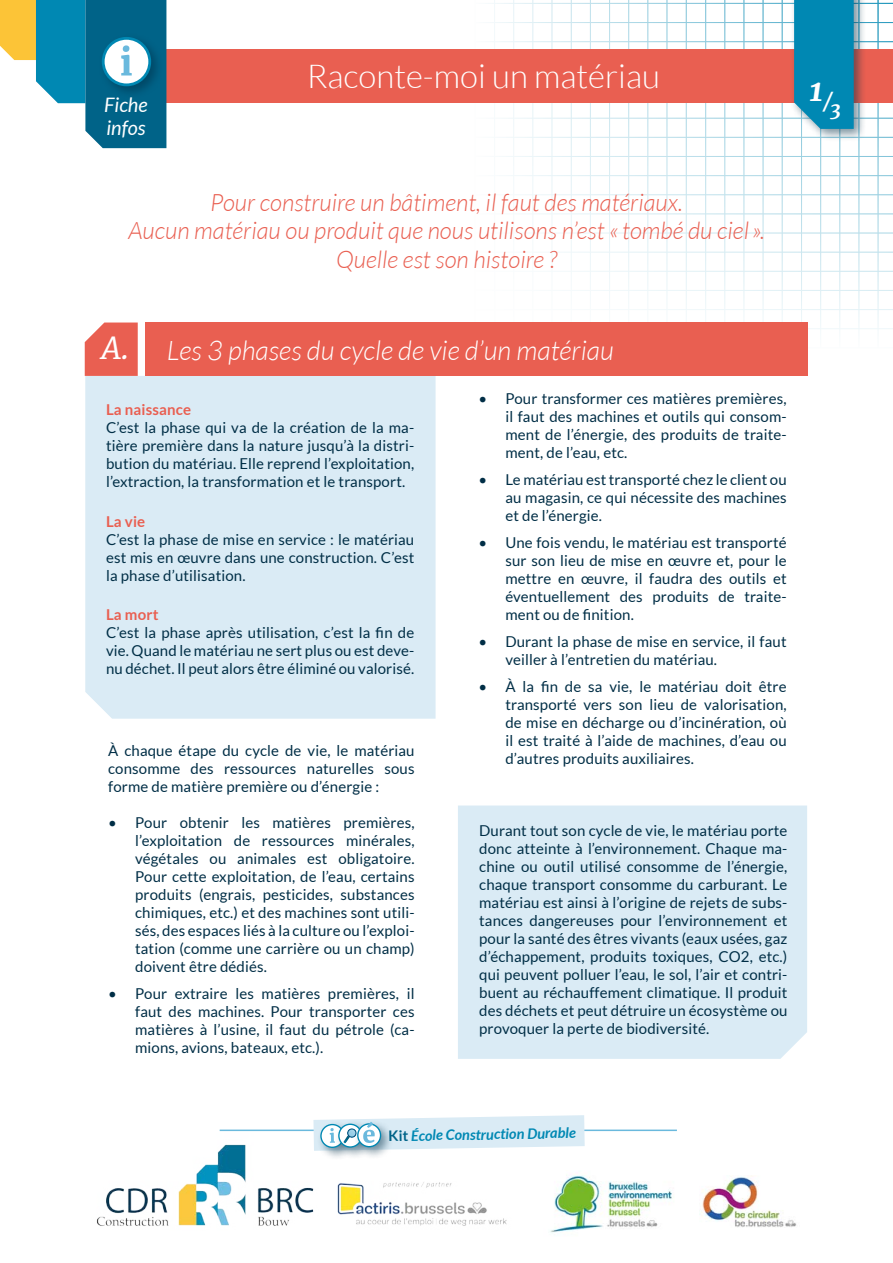
<style>
.page{position:relative;width:893px;height:1263px;background:#fff}
.page>*{position:absolute;margin:0;border:0;box-sizing:border-box;transform-origin:0 0}
.t1{font:300 33px "Lato";color:#fff}
.t2{font:italic 700 33px "Merriweather";color:#fff}
.t3{font:italic 30px "Merriweather";color:#fff}
.t4{font:italic 300 27px "Lato";color:#fff}
.t5{font:italic 300 24px/28.8px "Lato";color:#e95f51;text-align:center}
.t6{font:italic 700 21px "Merriweather";color:#fff}
.t7{font:italic 19.95px/22.4px "Lato";color:#fff}
.t8{font:15px/18px "Lato";letter-spacing:.01em;color:#002e46;text-align:justify}
.t9{font:700 15px "Lato";letter-spacing:.01em;color:#e95f51}
.t10{font:italic 700 14.55px "Lato";color:#0088b3}
.s1{font-style:normal;color:#006388}
</style>
<div class="page">
<img style="left:97px;top:1144px;width:410px;height:82px">
<img style="left:699px;top:1176px;width:98px;height:51px">
<img style="left:550px;top:1175px;width:122px;height:58px">
<hr style="left:220px;top:1129px;width:457px;height:2px;background:#6ab9dd">
<div style="left:317px;top:1120px;width:40px;height:41px;background:#002e46;opacity:.5"></div>
<div style="left:335px;top:1120px;width:40px;height:40px;background:#002e46;opacity:.5"></div>
<div style="left:353px;top:1119px;width:41px;height:41px;background:#002e46;opacity:.5"></div>
<svg style="left:313px;top:1115px;width:272px;height:38px"></svg>
<div style="left:85px;top:376px;width:351px;height:343px;background:#daebf5"></div>
<div style="left:131px;top:49px;width:762px;height:54px;background:#e95f51"></div>
<div style="left:790px;top:0;width:76px;height:142px;background:#002e46;opacity:.5"></div>
<svg style="left:794px;top:0;width:60px;height:129px;background:#0b8cb5"></svg>
<svg style="left:0;top:0;width:166px;height:148px"></svg>
<svg style="left:85px;top:322px;width:53px;height:54px;background:#ea6c5f"></svg>
<div style="left:458px;top:805px;width:349px;height:254px;background:#daebf5"></div>
<div style="left:146px;top:322px;width:662px;height:54px;background:#e95f51"></div>
<h1 class="t1" style="left:307px;top:58px;width:355px">Raconte-moi un matériau</h1>
<h1 class="t2" style="left:809px;top:66px;width:25px">1<sub>/</sub></h1>
<h3 class="t7" style="left:104px;top:94px;width:45px">Fiche</h3>
<h3 class="t6" style="left:830px;top:94px;width:13px">3</h3>
<h3 class="t7" style="left:106px;top:117px;width:41px">infos</h3>
<h3 class="t7" style="left:111px;top:94px;width:45px">Fiche infos</h3>
<h3 class="t5" style="left:128px;top:189px;width:638px">Pour construire un bâtiment, il faut des matériaux.<br>Aucun matériau ou produit que nous utilisons n’est « tombé du ciel ».<br>Quelle est son histoire ?</h3>
<h2 class="t3" style="left:101px;top:329px;width:29px">A.</h2>
<h3 class="t4" style="left:167px;top:336px;width:448px">Les 3 phases du cycle de vie d’un matériau</h3>
<p class="t9" style="left:106px;top:401px;width:87px">La naissance</p>
<p class="t8" style="left:106px;top:418px;width:310px">C’est la phase qui va de la création de la ma&shy;tière première dans la nature jusqu’à la distri&shy;bution du matériau. Elle reprend l’exploitation, l’extraction, la transformation et le transport.</p>
<p class="t9" style="left:106px;top:513px;width:41px">La vie</p>
<p class="t8" style="left:106px;top:530px;width:310px">C’est la phase de mise en service : le matériau est mis en œuvre dans une construction. C’est la phase d’utilisation.</p>
<p class="t9" style="left:106px;top:606px;width:54px">La mort</p>
<p class="t8" style="left:106px;top:624px;width:310px">C’est la phase après utilisation, c’est la fin de vie. Quand le matériau ne sert plus ou est deve&shy;nu déchet. Il peut alors être éliminé ou valorisé.</p>
<p class="t8" style="left:108px;top:742px;width:308px">À chaque étape du cycle de vie, le matériau consomme des ressources naturelles sous forme de matière première ou d’énergie :</p>
<p class="t8" style="left:135px;top:814px;width:281px;text-indent:-27px">• Pour obtenir les matières premières, l’exploitation de ressources minérales, végétales ou animales est obligatoire.<br>Pour cette exploitation, de l’eau, certains produits (engrais, pesticides, substances chimiques, etc.) et des machines sont utili&shy;sés, des espaces liés à la culture ou l’exploi&shy;tation (comme une carrière ou un champ) doivent être dédiés.</p>
<p class="t8" style="left:135px;top:985px;width:281px;text-indent:-27px">• Pour extraire les matières premières, il faut des machines. Pour transporter ces matières à l’usine, il faut du pétrole (ca&shy;mions, avions, bateaux, etc.).</p>
<p class="t8" style="left:505px;top:389px;width:283px;text-indent:-27px">• Pour transformer ces matières premières, il faut des machines et outils qui consom&shy;ment de l’énergie, des produits de traite&shy;ment, de l’eau, etc.</p>
<p class="t8" style="left:505px;top:470px;width:283px;text-indent:-27px">• Le matériau est transporté chez le client ou au magasin, ce qui nécessite des machines et de l’énergie.</p>
<p class="t8" style="left:505px;top:533px;width:283px;text-indent:-27px">• Une fois vendu, le matériau est transporté sur son lieu de mise en œuvre et, pour le mettre en œuvre, il faudra des outils et éventuellement des produits de traite&shy;ment ou de finition.</p>
<p class="t8" style="left:505px;top:632px;width:283px;text-indent:-27px">• Durant la phase de mise en service, il faut veiller à l’entretien du matériau.</p>
<p class="t8" style="left:505px;top:677px;width:283px;text-indent:-27px">• À la fin de sa vie, le matériau doit être transporté vers son lieu de valorisation, de mise en décharge ou d’incinération, où il est traité à l’aide de machines, d’eau ou d’autres produits auxiliaires.</p>
<p class="t8" style="left:479px;top:821px;width:310px">Durant tout son cycle de vie, le matériau porte donc atteinte à l’environnement. Chaque ma&shy;chine ou outil utilisé consomme de l’énergie, chaque transport consomme du carburant. Le matériau est ainsi à l’origine de rejets de subs&shy;tances dangereuses pour l’environnement et pour la santé des êtres vivants (eaux usées, gaz d’échappement, produits toxiques, CO2, etc.) qui peuvent polluer l’eau, le sol, l’air et contri&shy;buent au réchauffement climatique. Il produit des déchets et peut détruire un écosystème ou provoquer la perte de biodiversité.</p>
<p class="t10" style="left:388px;top:1127px;width:189px;rotate:-1deg"><span class="s1">Kit</span> École Construction Durable</p>
</div>
